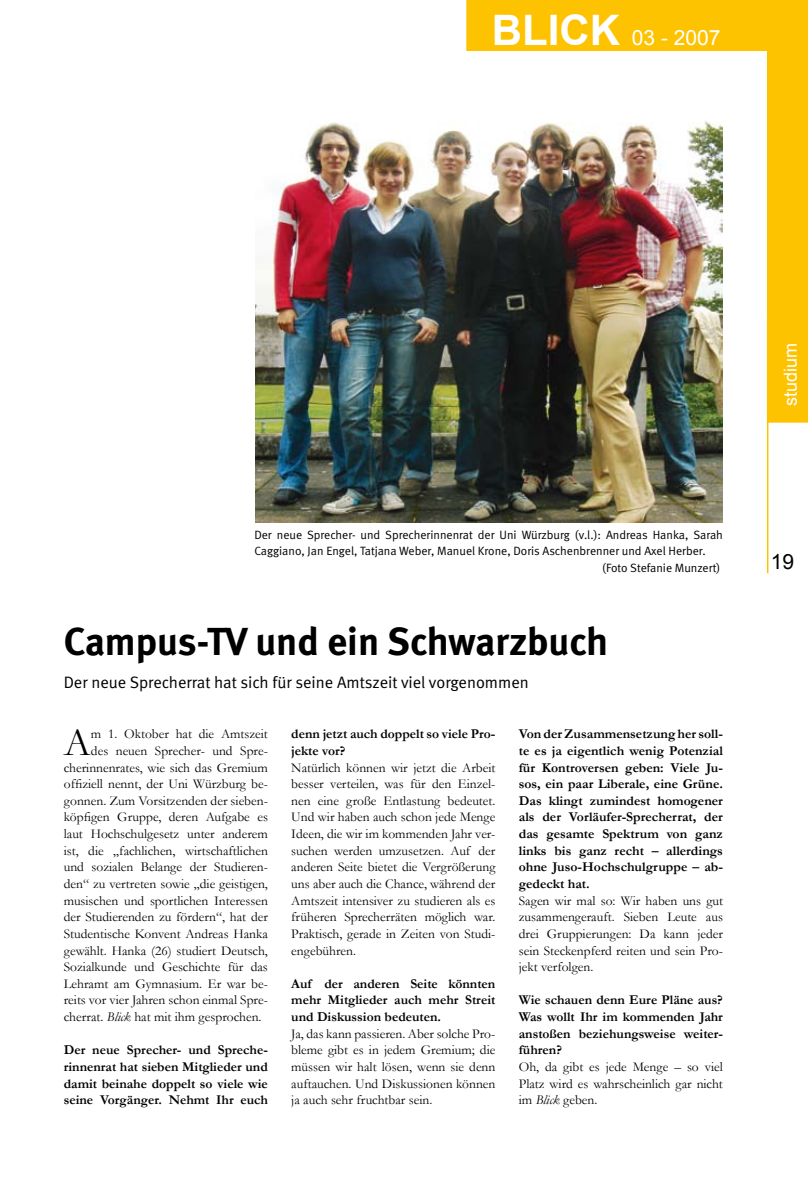
<style>
.page{position:relative;width:808px;height:1191px;background:#fff}
.page>*{position:absolute;margin:0;border:0;box-sizing:border-box;transform-origin:0 0}
.t1{font:40.2px "Garamond";color:#000}
.t2{font:700 39px "Meta";letter-spacing:-.005em;color:#000}
.t3{font:21px "Arial";color:#fff}
.t4{font:21px "Arial";color:#000}
.t5{font:18px "Arial";color:#fff}
.t6{font:16.5px "Meta Normal";color:#000}
.t7{font:13.5px/16.6px "Garamond";color:#000;text-align:justify}
.t8{font:700 13.5px/16.6px "Garamond";color:#000;text-align:justify}
.t9{font:12px "Meta Normal";color:#000}
.s1{font-weight:700;font-size:42px}
.s2{font-style:italic}
</style>
<div class="page">
<svg style="left:466px;top:0;width:342px;height:423px"></svg>
<hr style="left:767px;top:319px;width:1px;height:254px;background:#fdc300">
<div style="left:491px;top:1px;width:262px;height:48px;background:#fdc300"></div>
<div style="left:490px;top:0;width:263px;height:50px;border:2px solid #fdc300"></div>
<div style="left:769px;top:195px;width:37px;height:212px;background:#fdc300"></div>
<div style="left:768px;top:195px;width:39px;height:212px;border:2px solid #fdc300"></div>
<img style="left:255px;top:106px;width:468px;height:416px">
<h3 class="t3" style="left:492px;top:23px;width:230px"><span class="s1">BLICK</span> 03 - 2007</h3>
<p class="t9" style="left:254px;top:527px;width:470px">Der neue Sprecher- und Sprecherinnenrat der Uni Würzburg (v.l.): Andreas Hanka, Sarah</p>
<p class="t9" style="left:254px;top:544px;width:453px">Caggiano, Jan Engel, Tatjana Weber, Manuel Krone, Doris Aschenbrenner und Axel Herber.</p>
<p class="t9" style="left:602px;top:561px;width:119px">(Foto Stefanie Munzert)</p>
<h2 class="t2" style="left:64px;top:617px;width:546px">Campus-TV und ein Schwarzbuch</h2>
<p class="t6" style="left:64px;top:673px;width:466px">Der neue Sprecherrat hat sich für seine Amtszeit viel vorgenommen</p>
<h1 class="t1" style="left:64px;top:715px;width:29px">A</h1>
<p class="t7" style="left:91px;top:725px;width:178px">m 1. Oktober hat die Amtszeit</p>
<p class="t8" style="left:519px;top:726px;width:206px">Von der Zusammensetzung her soll&shy;te es ja eigentlich wenig Potenzial für Kontroversen geben: Viele Ju&shy;sos, ein paar Liberale, eine Grüne.<br>Das klingt zumindest homogener als der Vorläufer-Sprecherrat, der das gesamte Spektrum von ganz links bis ganz recht – allerdings ohne Juso-Hochschulgruppe – ab&shy;gedeckt hat.</p>
<p class="t7" style="left:519px;top:891px;width:206px">Sagen wir mal so: Wir haben uns gut zusammengerauft. Sieben Leute aus drei Gruppierungen: Da kann jeder sein Steckenpferd reiten und sein Pro&shy;jekt verfolgen.</p>
<p class="t8" style="left:519px;top:992px;width:206px">Wie schauen denn Eure Pläne aus?<br>Was wollt Ihr im kommenden Jahr anstoßen beziehungsweise weiter&shy;führen?</p>
<p class="t7" style="left:519px;top:1058px;width:206px">Oh, da gibt es jede Menge – so viel Platz wird es wahrscheinlich gar nicht im <span class="s2">Blick</span> geben.</p>
<p class="t8" style="left:291px;top:726px;width:206px">denn jetzt auch doppelt so viele Pro&shy;jekte vor?</p>
<p class="t7" style="left:291px;top:758px;width:206px">Natürlich können wir jetzt die Arbeit besser verteilen, was für den Einzel&shy;nen eine große Entlastung bedeutet.<br>Und wir haben auch schon jede Menge Ideen, die wir im kommenden Jahr ver&shy;suchen werden umzusetzen. Auf der anderen Seite bietet die Vergrößerung uns aber auch die Chance, während der Amtszeit intensiver zu studieren als es früheren Sprecherräten möglich war.<br>Praktisch, gerade in Zeiten von Studi&shy;engebühren.</p>
<p class="t8" style="left:291px;top:975px;width:206px">Auf der anderen Seite könnten mehr Mitglieder auch mehr Streit und Diskussion bedeuten.</p>
<p class="t7" style="left:291px;top:1024px;width:206px">Ja, das kann passieren. Aber solche Pro&shy;bleme gibt es in jedem Gremium; die müssen wir halt lösen, wenn sie denn auftauchen. Und Diskussionen können ja auch sehr fruchtbar sein.</p>
<p class="t7" style="left:91px;top:742px;width:178px">des neuen Sprecher- und Spre-</p>
<p class="t7" style="left:64px;top:758px;width:206px">cherinnenrates, wie sich das Gremium</p>
<p class="t7" style="left:64px;top:775px;width:206px">offiziell nennt, der Uni Würzburg be-</p>
<p class="t7" style="left:64px;top:792px;width:206px">gonnen. Zum Vorsitzenden der sieben-</p>
<p class="t7" style="left:64px;top:808px;width:206px">köpfigen Gruppe, deren Aufgabe es</p>
<p class="t7" style="left:64px;top:825px;width:206px">laut Hochschulgesetz unter anderem</p>
<p class="t7" style="left:64px;top:842px;width:206px">ist, die „fachlichen, wirtschaftlichen</p>
<p class="t7" style="left:64px;top:858px;width:206px">und sozialen Belange der Studieren-</p>
<p class="t7" style="left:64px;top:875px;width:206px">den“ zu vertreten sowie „die geistigen,</p>
<p class="t7" style="left:64px;top:891px;width:206px">musischen und sportlichen Interessen</p>
<p class="t7" style="left:64px;top:908px;width:206px">der Studierenden zu fördern“, hat der</p>
<p class="t7" style="left:64px;top:925px;width:206px">Studentische Konvent Andreas Hanka</p>
<p class="t7" style="left:64px;top:941px;width:206px">gewählt. Hanka (26) studiert Deutsch,</p>
<p class="t7" style="left:64px;top:958px;width:206px">Sozialkunde und Geschichte für das</p>
<p class="t7" style="left:64px;top:975px;width:206px">Lehramt am Gymnasium. Er war be-</p>
<p class="t7" style="left:64px;top:991px;width:206px">reits vor vier Jahren schon einmal Spre-</p>
<p class="t7" style="left:64px;top:1008px;width:199px">cherrat. <span class="s2">Blick</span> hat mit ihm gesprochen.</p>
<p class="t8" style="left:64px;top:1041px;width:206px">Der neue Sprecher- und Spreche&shy;rinnenrat hat sieben Mitglieder und damit beinahe doppelt so viele wie seine Vorgänger. Nehmt Ihr euch</p>
<h3 class="t5" style="left:778px;top:406px;width:65px;rotate:-90deg">studium</h3>
<h3 class="t4" style="left:771px;top:548px;width:25px">1 9</h3>
</div>
